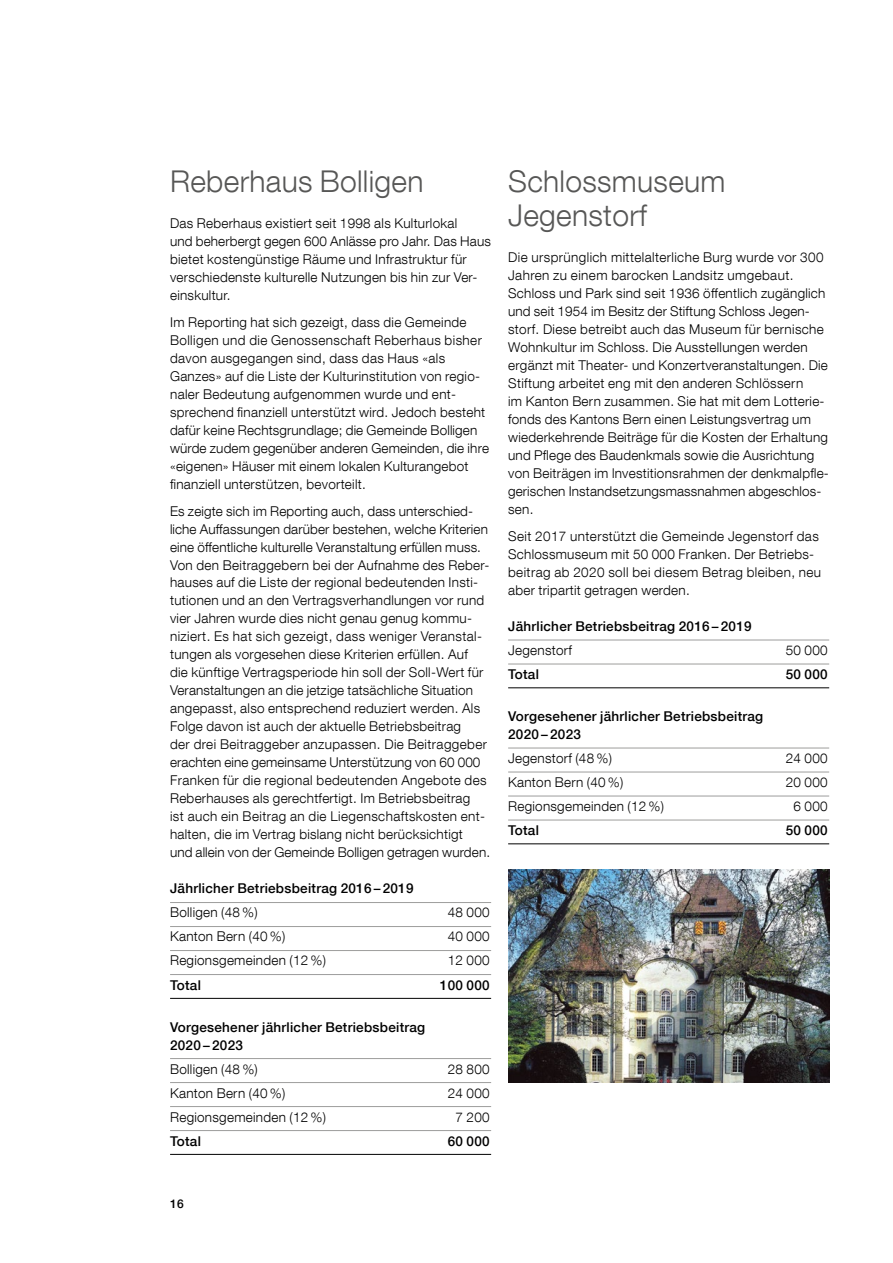
<style>
.page{position:relative;width:893px;height:1263px;background:#fff}
.page>*{position:absolute;margin:0;border:0;box-sizing:border-box;transform-origin:0 0}
.t1{font:300 30px/34.5px "Helvetica Neue LT Com";letter-spacing:.01em;color:#575756}
.t2{font:300 13.5px/18px "Helvetica Neue LT Com";letter-spacing:.02em;color:#000}
.t3{font:500 13.5px/18px "Helvetica Neue LT Com";letter-spacing:.02em;color:#000}
.t4{font:500 12px "Helvetica Neue LT Com";color:#000}
</style>
<div class="page">
<hr style="left:170px;top:902px;width:321px;height:1px;background:#9d9d9c">
<hr style="left:170px;top:926px;width:321px;height:1px;background:#9d9d9c">
<hr style="left:170px;top:950px;width:321px;height:1px;background:#9d9d9c">
<hr style="left:170px;top:974px;width:321px;height:1px;background:#9d9d9c">
<hr style="left:170px;top:998px;width:321px;height:1px;background:#000">
<hr style="left:170px;top:1058px;width:321px;height:1px;background:#9d9d9c">
<hr style="left:170px;top:1082px;width:321px;height:1px;background:#9d9d9c">
<hr style="left:170px;top:1106px;width:321px;height:1px;background:#9d9d9c">
<hr style="left:170px;top:1130px;width:321px;height:1px;background:#9d9d9c">
<hr style="left:170px;top:1154px;width:321px;height:1px;background:#000">
<hr style="left:508px;top:640px;width:321px;height:1px;background:#9d9d9c">
<hr style="left:508px;top:664px;width:321px;height:1px;background:#9d9d9c">
<hr style="left:508px;top:687px;width:321px;height:1px;background:#000">
<hr style="left:508px;top:748px;width:321px;height:1px;background:#9d9d9c">
<hr style="left:508px;top:772px;width:321px;height:1px;background:#9d9d9c">
<hr style="left:508px;top:796px;width:321px;height:1px;background:#9d9d9c">
<hr style="left:508px;top:820px;width:321px;height:1px;background:#9d9d9c">
<hr style="left:508px;top:843px;width:321px;height:1px;background:#000">
<img style="left:509px;top:870px;width:320px;height:212px">
<h1 class="t1" style="left:170px;top:163px;width:255px">Reberhaus Bolligen</h1>
<p class="t2" style="left:170px;top:213px;width:323px">Das Reberhaus existiert seit 1998 als Kulturlokal<br>und beherbergt gegen 600 Anlässe pro Jahr. Das Haus bietet kostengünstige Räume und Infrastruktur für verschiedenste kulturelle Nutzungen bis hin zur Ver&shy;einskultur.</p>
<p class="t2" style="left:170px;top:312px;width:320px">Im Reporting hat sich gezeigt, dass die Gemeinde Bolligen und die Genossenschaft Reberhaus bisher davon ausgegangen sind, dass das Haus «als Ganzes» auf die Liste der Kulturinstitution von regio&shy;naler Bedeutung aufgenommen wurde und ent&shy;sprechend finanziell unterstützt wird. Jedoch besteht dafür keine Rechtsgrundlage; die Gemeinde Bolligen würde zudem gegenüber anderen Gemeinden, die ihre «eigenen» Häuser mit einem lokalen Kulturangebot finanziell unterstützen, bevorteilt.</p>
<p class="t2" style="left:170px;top:501px;width:322px">Es zeigte sich im Reporting auch, dass unterschied&shy;liche Auffassungen darüber bestehen, welche Kriterien eine öffentliche kulturelle Veranstaltung erfüllen muss.<br>Von den Beitraggebern bei der Aufnahme des Reber&shy;hauses auf die Liste der regional bedeutenden Insti&shy;tutionen und an den Vertragsverhandlungen vor rund vier Jahren wurde dies nicht genau genug kommu&shy;niziert. Es hat sich gezeigt, dass weniger Veranstal&shy;tungen als vorgesehen diese Kriterien erfüllen. Auf<br>die künftige Vertragsperiode hin soll der Soll-Wert für Veranstaltungen an die jetzige tatsächliche Situation angepasst, also entsprechend reduziert werden. Als Folge davon ist auch der aktuelle Betriebsbeitrag<br>der drei Beitraggeber anzupassen. Die Beitraggeber erachten eine gemeinsame Unterstützung von 60 000<br>Franken für die regional bedeutenden Angebote des Reberhauses als gerechtfertigt. Im Betriebsbeitrag<br>ist auch ein Beitrag an die Liegenschaftskosten ent&shy;halten, die im Vertrag bislang nicht berücksichtigt<br>und allein von der Gemeinde Bolligen getragen wurden.</p>
<p class="t3" style="left:170px;top:879px;width:245px">Jährlicher Betriebsbeitrag 2016 – 2019</p>
<p class="t2" style="left:170px;top:903px;width:89px">Bolligen (48 %)</p>
<p class="t2" style="left:448px;top:903px;width:43px">48 000</p>
<p class="t2" style="left:170px;top:927px;width:117px">Kanton Bern (40 %)</p>
<p class="t2" style="left:448px;top:927px;width:43px">40 000</p>
<p class="t2" style="left:170px;top:951px;width:157px">Regionsgemeinden (12 %)</p>
<p class="t2" style="left:448px;top:951px;width:43px">12 000</p>
<p class="t3" style="left:170px;top:975px;width:32px">Total</p>
<p class="t3" style="left:440px;top:975px;width:51px">100 000</p>
<p class="t3" style="left:170px;top:1017px;width:257px">Vorgesehener jährlicher Betriebsbeitrag<br>2020 – 2023</p>
<p class="t2" style="left:170px;top:1059px;width:89px">Bolligen (48 %)</p>
<p class="t2" style="left:448px;top:1059px;width:43px">28 800</p>
<p class="t2" style="left:170px;top:1083px;width:117px">Kanton Bern (40 %)</p>
<p class="t2" style="left:448px;top:1083px;width:43px">24 000</p>
<p class="t2" style="left:170px;top:1107px;width:157px">Regionsgemeinden (12 %)</p>
<p class="t2" style="left:455px;top:1107px;width:36px">7 200</p>
<p class="t3" style="left:170px;top:1131px;width:32px">Total</p>
<p class="t3" style="left:448px;top:1131px;width:43px">60 000</p>
<h1 class="t1" style="left:508px;top:163px;width:219px">Schlossmuseum<br>Jegenstorf</h1>
<p class="t2" style="left:508px;top:248px;width:322px">Die ursprünglich mittelalterliche Burg wurde vor 300<br>Jahren zu einem barocken Landsitz umgebaut.<br>Schloss und Park sind seit 1936 öffentlich zugänglich und seit 1954 im Besitz der Stiftung Schloss Jegen&shy;storf. Diese betreibt auch das Museum für bernische Wohnkultur im Schloss. Die Ausstellungen werden ergänzt mit Theater- und Konzertveranstaltungen. Die Stiftung arbeitet eng mit den anderen Schlössern<br>im Kanton Bern zusammen. Sie hat mit dem Lotterie&shy;fonds des Kantons Bern einen Leistungsvertrag um wiederkehrende Beiträge für die Kosten der Erhaltung und Pflege des Baudenkmals sowie die Ausrichtung von Beiträgen im lnvestitionsrahmen der denkmalpfle&shy;gerischen Instandsetzungsmassnahmen abgeschlos&shy;sen.</p>
<p class="t2" style="left:508px;top:527px;width:315px">Seit 2017 unterstützt die Gemeinde Jegenstorf das Schlossmuseum mit 50 000 Franken. Der Betriebs&shy;beitrag ab 2020 soll bei diesem Betrag bleiben, neu aber tripartit getragen werden.</p>
<p class="t3" style="left:508px;top:617px;width:245px">Jährlicher Betriebsbeitrag 2016 – 2019</p>
<p class="t2" style="left:508px;top:641px;width:65px">Jegenstorf</p>
<p class="t2" style="left:786px;top:641px;width:43px">50 000</p>
<p class="t3" style="left:508px;top:665px;width:32px">Total</p>
<p class="t3" style="left:786px;top:665px;width:43px">50 000</p>
<p class="t3" style="left:508px;top:707px;width:257px">Vorgesehener jährlicher Betriebsbeitrag<br>2020 – 2023</p>
<p class="t2" style="left:508px;top:749px;width:105px">Jegenstorf (48 %)</p>
<p class="t2" style="left:786px;top:749px;width:43px">24 000</p>
<p class="t2" style="left:508px;top:773px;width:117px">Kanton Bern (40 %)</p>
<p class="t2" style="left:786px;top:773px;width:43px">20 000</p>
<p class="t2" style="left:508px;top:797px;width:157px">Regionsgemeinden (12 %)</p>
<p class="t2" style="left:794px;top:797px;width:36px">6 000</p>
<p class="t3" style="left:508px;top:821px;width:32px">Total</p>
<p class="t3" style="left:786px;top:821px;width:43px">50 000</p>
<p class="t4" style="left:170px;top:1196px;width:15px">16</p>
</div>
